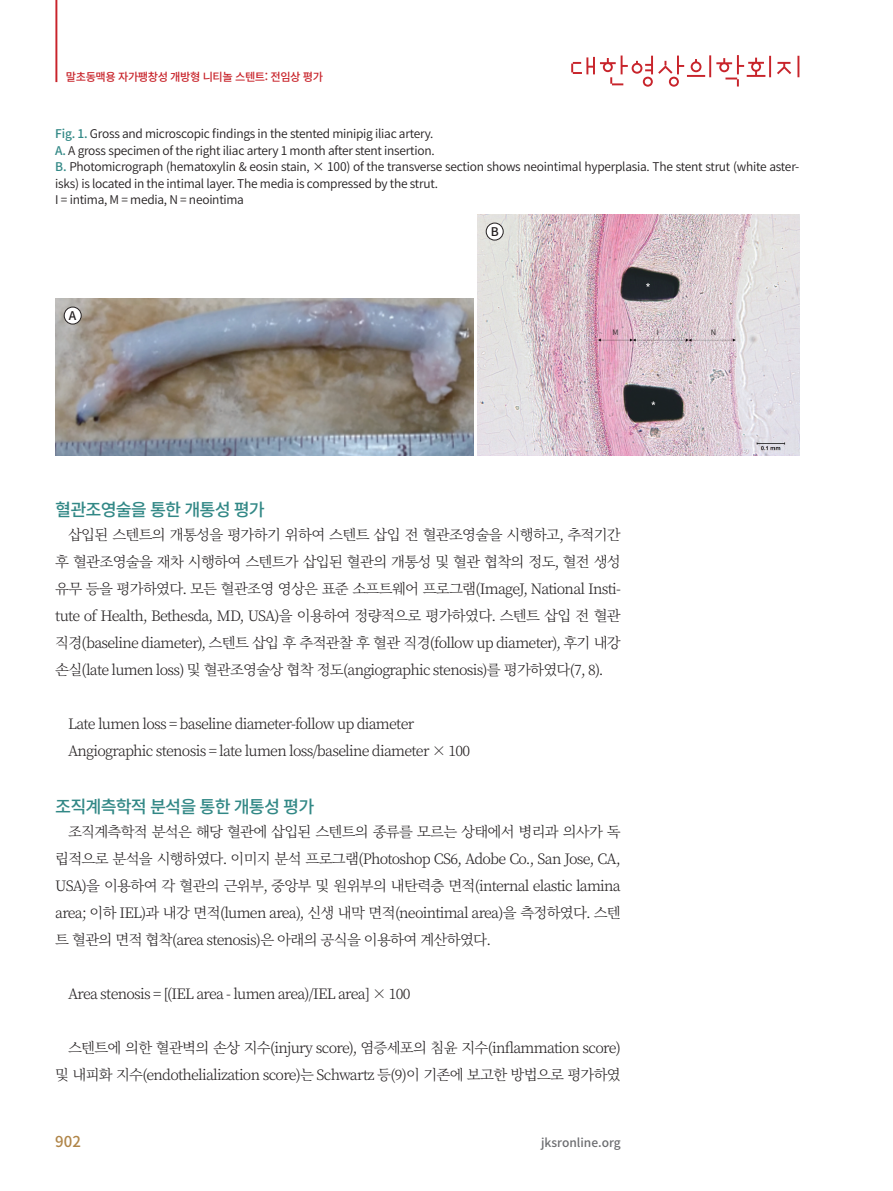
<style>
.page{position:relative;width:893px;height:1191px;background:#fff}
.page>*{position:absolute;margin:0;border:0;box-sizing:border-box;transform-origin:0 0}
.t1{font:500 17.4px "Noto Sans CJ Kkr";letter-spacing:-.05em;color:#328886}
.t2{font:500 15px "Noto Sans CJ Kkr";color:#b08548}
.t3{font:300 14.4px/27px "Noto Serif CJ Kkr";letter-spacing:-.05em;color:#231f20;text-align:justify}
.t4{font:600 12px/16.5px "Noto Sans CJ Kkr";letter-spacing:-.02em;color:#231f20}
.t5{font:500 12px "Noto Sans CJ Kkr";color:#6c6d70}
.t6{font:500 12px "Noto Sans CJ Kkr";color:#231f20}
.t7{font:500 11.25px "Noto Sans CJ Kkr";letter-spacing:-.04em;color:#c8242b}
.t8{font:600 7.5px "Noto Sans CJ Kkr";color:#231f20}
.s1{font-weight:500;color:#328886}
</style>
<div class="page">
<hr style="left:55px;top:0;width:2px;height:82px;background:#c8242b">
<svg style="left:571px;top:55px;width:228px;height:32px"></svg>
<img style="left:477px;top:214px;width:322px;height:242px">
<img style="left:55px;top:298px;width:418px;height:158px">
<div style="left:64px;top:307px;width:17px;height:17px;background:#fff;border-radius:50%"></div>
<div style="left:64px;top:307px;width:17px;height:17px;border:1px solid #231f20;border-radius:50%"></div>
<div style="left:486px;top:223px;width:17px;height:17px;background:#fff;border-radius:50%"></div>
<div style="left:486px;top:223px;width:17px;height:17px;border:1px solid #231f20;border-radius:50%"></div>
<p class="t7" style="left:66px;top:70px;width:259px">말초동맥용 자가팽창성 개방형 니티놀 스텐트: 전임상 평가</p>
<p class="t4" style="left:55px;top:126px;width:746px"><span class="s1">Fig. 1.</span> Gross and microscopic findings in the stented minipig iliac artery.<br><span class="s1">A.</span> A gross specimen of the right iliac artery 1 month after stent insertion.<br><span class="s1">B.</span> Photomicrograph (hematoxylin &amp; eosin stain, × 100) of the transverse section shows neointimal hyperplasia. The stent strut (white aster&shy;isks) is located in the intimal layer. The media is compressed by the strut.<br>I = intima, M = media, N = neointima</p>
<p class="t6" style="left:69px;top:309px;width:9px">A</p>
<p class="t6" style="left:491px;top:225px;width:10px">B</p>
<p class="t8" style="left:612px;top:328px;width:8px">M</p>
<p class="t8" style="left:657px;top:328px;width:4px">I</p>
<p class="t8" style="left:711px;top:328px;width:7px">N</p>
<p class="t1" style="left:55px;top:499px;width:211px">혈관조영술을 통한 개통성 평가</p>
<p class="t3" style="left:55px;top:521px;width:567px;text-indent:13px">삽입된 스텐트의 개통성을 평가하기 위하여 스텐트 삽입 전 혈관조영술을 시행하고, 추적기간 후 혈관조영술을 재차 시행하여 스텐트가 삽입된 혈관의 개통성 및 혈관 협착의 정도, 혈전 생성 유무 등을 평가하였다. 모든 혈관조영 영상은 표준 소프트웨어 프로그램(ImageJ, National Insti&shy;tute of Health, Bethesda, MD, USA)을 이용하여 정량적으로 평가하였다. 스텐트 삽입 전 혈관 직경(baseline diameter), 스텐트 삽입 후 추적관찰 후 혈관 직경(follow up diameter), 후기 내강 손실(late lumen loss) 및 혈관조영술상 협착 정도(angiographic stenosis)를 평가하였다(7, 8).</p>
<p class="t3" style="left:68px;top:710px;width:404px">Late lumen loss = baseline diameter-follow up diameter<br>Angiographic stenosis = late lumen loss/baseline diameter × 100</p>
<p class="t1" style="left:55px;top:796px;width:261px">조직계측학적 분석을 통한 개통성 평가</p>
<p class="t3" style="left:55px;top:818px;width:567px;text-indent:13px">조직계측학적 분석은 해당 혈관에 삽입된 스텐트의 종류를 모르는 상태에서 병리과 의사가 독 립적으로 분석을 시행하였다. 이미지 분석 프로그램(Photoshop CS6, Adobe Co., San Jose, CA, USA)을 이용하여 각 혈관의 근위부, 중앙부 및 원위부의 내탄력층 면적(internal elastic lamina area; 이하 IEL)과 내강 면적(lumen area), 신생 내막 면적(neointimal area)을 측정하였다. 스텐 트 혈관의 면적 협착(area stenosis)은 아래의 공식을 이용하여 계산하였다.</p>
<p class="t3" style="left:68px;top:980px;width:344px">Area stenosis = [(IEL area - lumen area)/IEL area] × 100</p>
<p class="t3" style="left:55px;top:1034px;width:567px;text-align:right">스텐트에 의한 혈관벽의 손상 지수(injury score), 염증세포의 침윤 지수(inflammation score) 및 내피화 지수(endothelialization score)는 Schwartz 등(9)이 기존에 보고한 방법으로 평가하였</p>
<p class="t2" style="left:55px;top:1132px;width:27px">902</p>
<p class="t5" style="left:541px;top:1135px;width:81px">jksronline.org</p>
</div>
